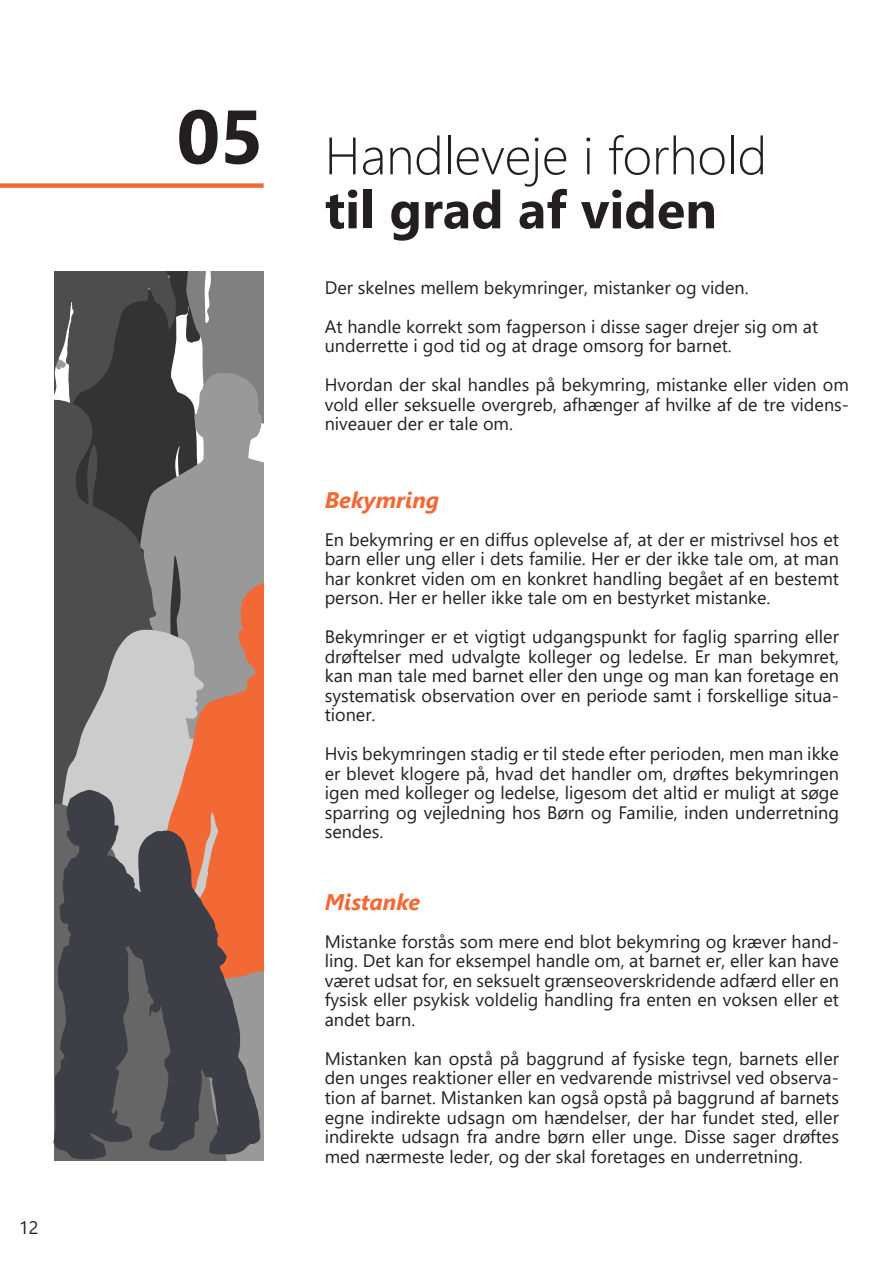
<style>
.page{position:relative;width:893px;height:1263px;background:#fff}
.page>*{position:absolute;margin:0;border:0;box-sizing:border-box;transform-origin:0 0}
.t1{font:700 75.6px "Segoe UI";color:#231f20}
.t2{font:300 52.5px "Segoe UI";color:#231f20}
.t3{font:700 52.5px "Segoe UI";color:#231f20}
.t4{font:italic 700 22.5px "Segoe UI";color:#f26935}
.t5{font:18px/19.5px "Segoe UI";color:#231f20;text-align:justify}
</style>
<div class="page">
<div style="left:0;top:183px;width:264px;height:5px;background:#f26935"></div>
<svg style="left:54px;top:271px;width:210px;height:102px;background:#6b6b6b"></svg>
<svg style="left:54px;top:301px;width:159px;height:98px;background:#5e5e5e"></svg>
<svg style="left:140px;top:373px;width:124px;height:188px;background:#8e8e8e"></svg>
<svg style="left:54px;top:399px;width:114px;height:162px;background:#474747"></svg>
<svg style="left:54px;top:561px;width:210px;height:31px;background:#6c6c6c"></svg>
<svg style="left:152px;top:580px;width:112px;height:12px"></svg>
<svg style="left:54px;top:592px;width:210px;height:568px;background:#a78c82"></svg>
<svg style="left:54px;top:790px;width:206px;height:369px;background:#6a5653"></svg>
<p class="t5" style="left:19px;top:1216px;width:21px">12</p>
<p class="t1" style="left:177px;top:65px;width:88px">05</p>
<p class="t2" style="left:325px;top:106px;width:444px">Handleveje i forhold</p>
<p class="t3" style="left:325px;top:160px;width:394px">til grad af viden</p>
<p class="t5" style="left:325px;top:276px;width:425px">Der skelnes mellem bekymringer, mistanker og viden.</p>
<p class="t5" style="left:325px;top:315px;width:495px">At handle korrekt som fagperson i disse sager drejer sig om at</p>
<p class="t5" style="left:325px;top:335px;width:409px">underrette i god tid og at drage omsorg for barnet.</p>
<p class="t5" style="left:325px;top:374px;width:526px">Hvordan der skal handles på bekymring, mistanke eller viden om vold eller seksuelle overgreb, afhænger af hvilke af de tre videns&shy;niveauer der er tale om.</p>
<p class="t4" style="left:325px;top:479px;width:116px">Bekymring</p>
<p class="t5" style="left:325px;top:528px;width:516px">En bekymring er en diffus oplevelse af, at der er mistrivsel hos et barn eller ung eller i dets familie. Her er der ikke tale om, at man har konkret viden om en konkret handling begået af en bestemt person. Her er heller ikke tale om en bestyrket mistanke.</p>
<p class="t5" style="left:325px;top:625px;width:516px">Bekymringer er et vigtigt udgangspunkt for faglig sparring eller drøftelser med udvalgte kolleger og ledelse. Er man bekymret, kan man tale med barnet eller den unge og man kan foretage en systematisk observation over en periode samt i forskellige situa&shy;tioner.</p>
<p class="t5" style="left:325px;top:742px;width:516px">Hvis bekymringen stadig er til stede efter perioden, men man ikke er blevet klogere på, hvad det handler om, drøftes bekymringen igen med kolleger og ledelse, ligesom det altid er muligt at søge sparring og vejledning hos Børn og Familie, inden underretning sendes.</p>
<p class="t4" style="left:325px;top:881px;width:97px">Mistanke</p>
<p class="t5" style="left:325px;top:930px;width:516px">Mistanke forstås som mere end blot bekymring og kræver hand&shy;ling. Det kan for eksempel handle om, at barnet er, eller kan have været udsat for, en seksuelt grænseoverskridende adfærd eller en fysisk eller psykisk voldelig handling fra enten en voksen eller et andet barn.</p>
<p class="t5" style="left:325px;top:1047px;width:516px">Mistanken kan opstå på baggrund af fysiske tegn, barnets eller den unges reaktioner eller en vedvarende mistrivsel ved observa&shy;tion af barnet. Mistanken kan også opstå på baggrund af barnets egne indirekte udsagn om hændelser, der har fundet sted, eller indirekte udsagn fra andre børn eller unge. Disse sager drøftes med nærmeste leder, og der skal foretages en underretning.</p>
</div>
